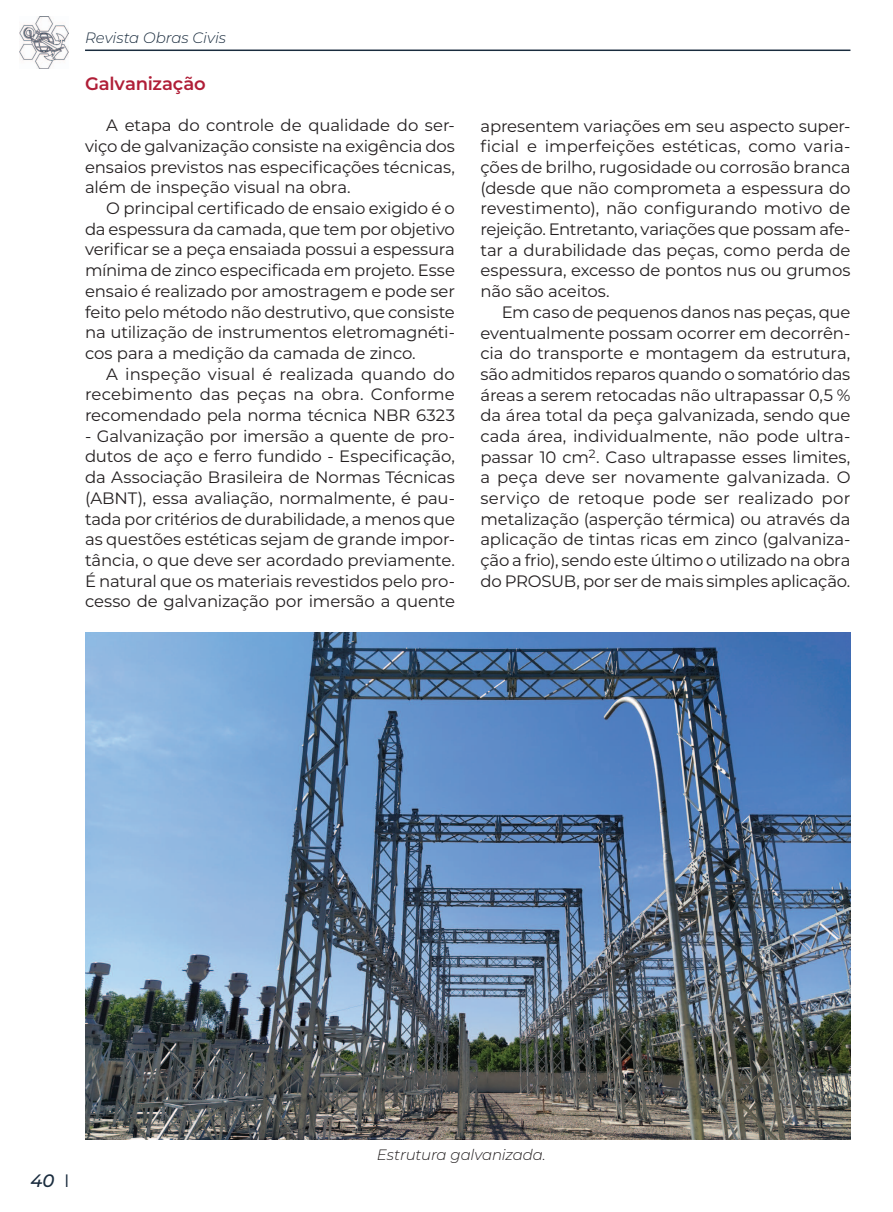
<style>
.page{position:relative;width:893px;height:1212px;background:#fff}
.page>*{position:absolute;margin:0;border:0;box-sizing:border-box;transform-origin:0 0}
.t1{font:600 18px "Montserrat";letter-spacing:-.01em;color:#b01e37}
.t2{font:italic 500 18px "Montserrat";color:#1a2c3e}
.t3{font:16.5px/20.7px "Montserrat";letter-spacing:-.01em;color:#231f20;text-align:justify}
.t4{font:italic 300 15px "Montserrat";letter-spacing:-.015em;color:#231f20}
.t5{font:italic 300 15px "Montserrat";letter-spacing:-.005em;color:#1a2c3e}
.s1{font-weight:400;font-style:normal}
</style>
<div class="page">
<hr style="left:85px;top:50px;width:765px;height:1px;background:#1a2c3e">
<img style="left:19px;top:17px;width:49px;height:51px">
<img style="left:85px;top:632px;width:765px;height:508px">
<p class="t5" style="left:85px;top:27px;width:142px">Revista Obras Civis</p>
<p class="t1" style="left:85px;top:71px;width:122px">Galvanização</p>
<p class="t3" style="left:85px;top:114px;width:371px;text-indent:21px">A etapa do controle de qualidade do ser&shy;viço de galvanização consiste na exigência dos ensaios previstos nas especificações técnicas, além de inspeção visual na obra.</p>
<p class="t3" style="left:85px;top:197px;width:371px;text-indent:21px">O principal certificado de ensaio exigido é o da espessura da camada, que tem por objetivo verificar se a peça ensaiada possui a espessura mínima de zinco especificada em projeto. Esse ensaio é realizado por amostragem e pode ser feito pelo método não destrutivo, que consiste na utilização de instrumentos eletromagnéti&shy;cos para a medição da camada de zinco.</p>
<p class="t3" style="left:85px;top:363px;width:371px;text-indent:21px">A inspeção visual é realizada quando do recebimento das peças na obra. Conforme recomendado pela norma técnica NBR 6323</p>
<p class="t3" style="left:85px;top:425px;width:371px">- Galvanização por imersão a quente de pro&shy;dutos de aço e ferro fundido - Especificação, da Associação Brasileira de Normas Técnicas (ABNT), essa avaliação, normalmente, é pau&shy;tada por critérios de durabilidade, a menos que as questões estéticas sejam de grande impor&shy;tância, o que deve ser acordado previamente.<br>É natural que os materiais revestidos pelo pro&shy;cesso de galvanização por imersão a quente</p>
<p class="t3" style="left:480px;top:115px;width:371px">apresentem variações em seu aspecto super&shy;ficial e imperfeições estéticas, como varia&shy;ções de brilho, rugosidade ou corrosão branca (desde que não comprometa a espessura do revestimento), não configurando motivo de rejeição. Entretanto, variações que possam afe&shy;tar a durabilidade das peças, como perda de espessura, excesso de pontos nus ou grumos não são aceitos.</p>
<p class="t3" style="left:480px;top:301px;width:371px;text-indent:21px">Em caso de pequenos danos nas peças, que eventualmente possam ocorrer em decorrên&shy;cia do transporte e montagem da estrutura, são admitidos reparos quando o somatório das áreas a serem retocadas não ultrapassar 0,5 % da área total da peça galvanizada, sendo que cada área, individualmente, não pode ultra&shy;passar 10 cm<sup>2</sup>. Caso ultrapasse esses limites, a peça deve ser novamente galvanizada. O serviço de retoque pode ser realizado por metalização (asperção térmica) ou através da aplicação de tintas ricas em zinco (galvaniza&shy;ção a frio), sendo este último o utilizado na obra do PROSUB, por ser de mais simples aplicação.</p>
<p class="t2" style="left:30px;top:1168px;width:41px">40 <span class="s1">I</span></p>
<p class="t4" style="left:377px;top:1145px;width:171px">Estrutura galvanizada.</p>
</div>
